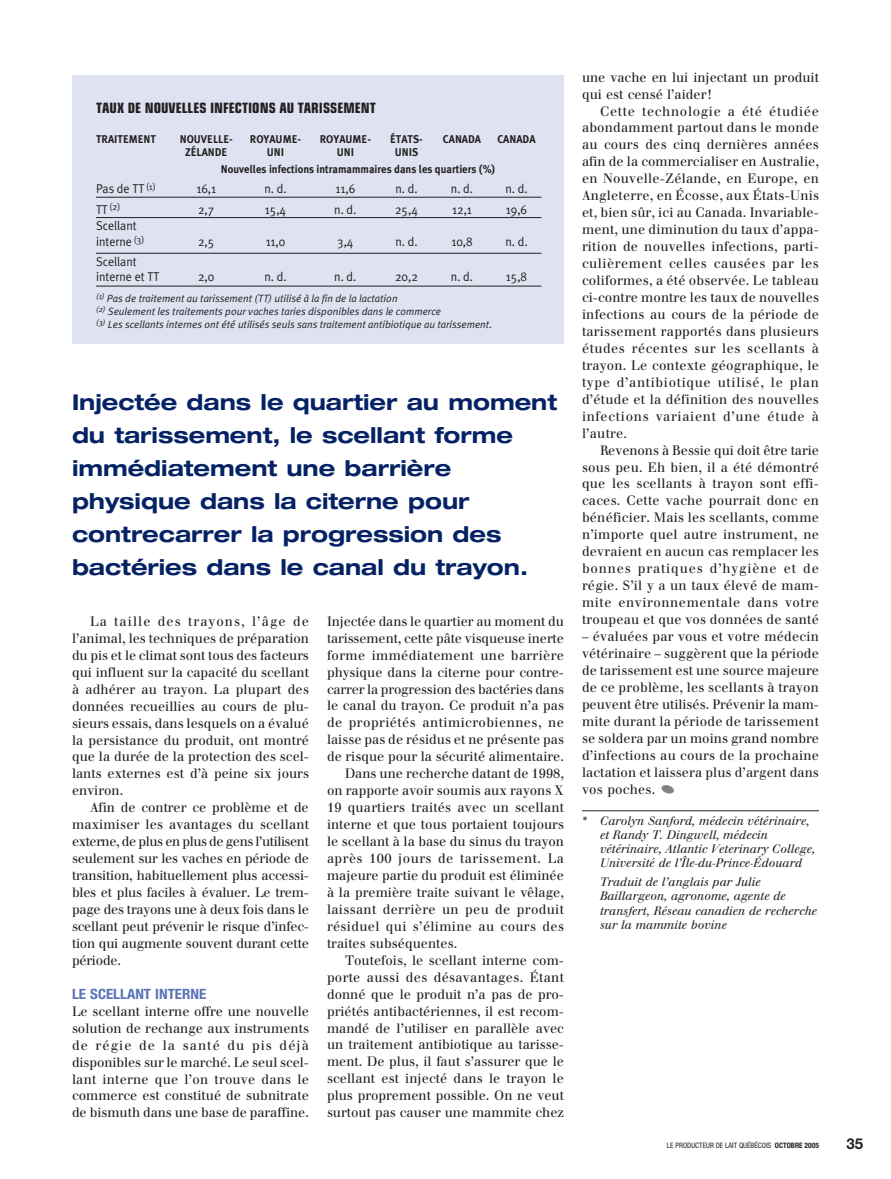
<style>
.page{position:relative;width:891px;height:1179px;background:#fff}
.page>*{position:absolute;margin:0;border:0;box-sizing:border-box;transform-origin:0 0}
.t1{font:700 expanded 21.9px/33px "Helvetica Neue";color:#052265}
.t2{font:700 15px "Helvetica Neue";color:#231f20}
.t3{font:700 condensed 14.25px "Eurostile";color:#231f20}
.t4{font:700 condensed 14.25px "Helvetica Neue";color:#5a73b8;scale:1.05 1}
.t5{font:13.35px/17px "Walbaum";color:#231f20;text-align:justify}
.t6{font:13.35px "Walbaum";letter-spacing:.025em;color:#231f20}
.t7{font:13.35px "Walbaum";letter-spacing:.035em;color:#231f20}
.t8{font:13.35px "Walbaum";letter-spacing:.02em;color:#231f20}
.t9{font:12.75px/15.9px "Meta Plus Normal";color:#231f20;scale:.95 1}
.t10{font:italic 12px/14.2px "Walbaum";color:#231f20}
.t11{font:700 11.25px/17px "Meta Plus";color:#231f20;scale:.95 1}
.t12{font:italic 10.5px/12.8px "Meta Plus Normal";color:#231f20}
.t13{font:9.6px "Meta Plus Normal";color:#231f20;scale:.95 1}
.t14{font:condensed 7.5px "Helvetica Neue";color:#231f20}
.s1{font-size:12.75px}
.s2{font-weight:700}
</style>
<div class="page">
<hr style="left:582px;top:810px;width:237px;height:1px;background:#231f20">
<svg style="left:661px;top:785px;width:13px;height:9px"></svg>
<div style="left:72px;top:75px;width:492px;height:269px;background:#dfe2f1"></div>
<hr style="left:96px;top:197px;width:445px;height:1px;background:#231f20">
<hr style="left:96px;top:217px;width:445px;height:1px;background:#231f20">
<hr style="left:96px;top:253px;width:445px;height:1px;background:#231f20">
<hr style="left:96px;top:286px;width:445px;height:1px;background:#231f20">
<p class="t3" style="left:96px;top:103px;width:281px">TAUX DE NOUVELLES INFECTIONS AU TARISSEMENT</p>
<p class="t11" style="left:96px;top:132px;width:65px">TRAITEMENT</p>
<p class="t11" style="left:180px;top:132px;width:57px">NOUVELLE-</p>
<p class="t11" style="left:250px;top:132px;width:55px">ROYAUME-</p>
<p class="t11" style="left:320px;top:132px;width:55px">ROYAUME-</p>
<p class="t11" style="left:390px;top:132px;width:36px">ÉTATS-</p>
<p class="t11" style="left:443px;top:132px;width:42px">CANADA</p>
<p class="t11" style="left:497px;top:132px;width:42px">CANADA</p>
<p class="t11" style="left:185px;top:144px;width:46px">ZÉLANDE</p>
<p class="t11" style="left:267px;top:144px;width:20px">UNI</p>
<p class="t11" style="left:337px;top:144px;width:20px">UNI</p>
<p class="t11" style="left:221px;top:144px;width:290px;text-indent:174px">UNIS<br>Nouvelles infections intramammaires dans les quartiers (%)</p>
<p class="t9" style="left:96px;top:182px;width:64px">Pas de TT <sup>(1)</sup></p>
<p class="t9" style="left:196px;top:182px;width:22px">16,1</p>
<p class="t9" style="left:264px;top:182px;width:25px">n. d.</p>
<p class="t9" style="left:336px;top:182px;width:22px">11,6</p>
<p class="t9" style="left:395px;top:182px;width:25px">n. d.</p>
<p class="t9" style="left:451px;top:182px;width:25px">n. d.</p>
<p class="t9" style="left:505px;top:182px;width:25px">n. d.</p>
<p class="t13" style="left:96px;top:203px;width:27px"><span class="s1">TT</span> (2)</p>
<p class="t9" style="left:198px;top:202px;width:19px">2,7</p>
<p class="t9" style="left:265px;top:202px;width:24px">15,4</p>
<p class="t9" style="left:334px;top:202px;width:25px">n. d.</p>
<p class="t9" style="left:395px;top:202px;width:25px">25,4</p>
<p class="t9" style="left:452px;top:202px;width:22px">12,1</p>
<p class="t9" style="left:506px;top:202px;width:24px">19,6</p>
<p class="t9" style="left:96px;top:219px;width:52px">Scellant interne <sup>(3)</sup></p>
<p class="t9" style="left:198px;top:235px;width:19px">2,5</p>
<p class="t9" style="left:266px;top:235px;width:22px">11,0</p>
<p class="t9" style="left:337px;top:235px;width:19px">3,4</p>
<p class="t9" style="left:395px;top:235px;width:25px">n. d.</p>
<p class="t9" style="left:451px;top:235px;width:24px">10,8</p>
<p class="t9" style="left:505px;top:235px;width:25px">n. d.</p>
<p class="t9" style="left:96px;top:255px;width:68px;line-height:15.3px">Scellant interne et TT</p>
<p class="t9" style="left:198px;top:270px;width:19px">2,0</p>
<p class="t9" style="left:264px;top:270px;width:25px">n. d.</p>
<p class="t9" style="left:334px;top:270px;width:25px">n. d.</p>
<p class="t9" style="left:395px;top:270px;width:25px">20,2</p>
<p class="t9" style="left:451px;top:270px;width:25px">n. d.</p>
<p class="t9" style="left:506px;top:270px;width:24px">15,8</p>
<p class="t12" style="left:96px;top:293px;width:398px"><sup>(1)</sup> Pas de traitement au tarissement (TT) utilisé à la fin de la lactation<br><sup>(2)</sup> Seulement les traitements pour vaches taries disponibles dans le commerce<br><sup>(3)</sup> Les scellants internes ont été utilisés seuls sans traitement antibiotique au tarissement.</p>
<h1 class="t1" style="left:72px;top:388px;width:487px">Injectée dans le quartier au moment du tarissement, le scellant forme immédiatement une barrière physique dans la citerne pour contrecarrer la progression des bactéries dans le canal du trayon.</h1>
<p class="t5" style="left:72px;top:614px;width:239px;text-indent:18px">La taille des trayons, l’âge de l’animal, les techniques de préparation du pis et le climat sont tous des facteurs qui influent sur la capacité du scellant à adhérer au trayon. La plupart des données recueillies au cours de plu&shy;sieurs essais, dans lesquels on a évalué la persistance du produit, ont montré que la durée de la protection des scel&shy;lants externes est d’à peine six jours environ.</p>
<p class="t5" style="left:72px;top:801px;width:239px;text-indent:18px">Afin de contrer ce problème et de maximiser les avantages du scellant externe, de plus en plus de gens l’utilisent seulement sur les vaches en période de transition, habituellement plus accessi&shy;bles et plus faciles à évaluer. Le trem&shy;page des trayons une à deux fois dans le scellant peut prévenir le risque d’infec&shy;tion qui augmente souvent durant cette période.</p>
<p class="t4" style="left:72px;top:989px;width:129px">LE SCELLANT INTERNE</p>
<p class="t5" style="left:72px;top:1004px;width:239px">Le scellant interne offre une nouvelle solution de rechange aux instruments de régie de la santé du pis déjà disponibles sur le marché. Le seul scel&shy;lant interne que l’on trouve dans le commerce est constitué de subnitrate de bismuth dans une base de paraffine.</p>
<p class="t5" style="left:327px;top:614px;width:238px">Injectée dans le quartier au moment du</p>
<p class="t5" style="left:327px;top:631px;width:238px">tarissement, cette pâte visqueuse inerte</p>
<p class="t6" style="left:327px;top:650px;width:238px">forme immédiatement une barrière</p>
<p class="t5" style="left:327px;top:665px;width:239px">physique dans la citerne pour contre-</p>
<p class="t5" style="left:327px;top:682px;width:238px">carrer la progression des bactéries dans</p>
<p class="t5" style="left:327px;top:699px;width:239px">le canal du trayon. Ce produit n’a pas</p>
<p class="t7" style="left:327px;top:718px;width:238px">de propriétés antimicrobiennes, ne</p>
<p class="t5" style="left:327px;top:733px;width:239px">laisse pas de résidus et ne présente pas</p>
<p class="t5" style="left:327px;top:750px;width:239px">de risque pour la sécurité alimentaire.</p>
<p class="t5" style="left:345px;top:766px;width:221px">Dans une recherche datant de 1998,</p>
<p class="t5" style="left:327px;top:783px;width:239px">on rapporte avoir soumis aux rayons X</p>
<p class="t5" style="left:327px;top:800px;width:238px">19 quartiers traités avec un scellant</p>
<p class="t5" style="left:327px;top:817px;width:239px">interne et que tous portaient toujours</p>
<p class="t5" style="left:327px;top:834px;width:239px">le scellant à la base du sinus du trayon</p>
<p class="t7" style="left:327px;top:853px;width:238px">après 100 jours de tarissement. La</p>
<p class="t5" style="left:327px;top:868px;width:239px">majeure partie du produit est éliminée</p>
<p class="t5" style="left:327px;top:885px;width:239px">à la première traite suivant le vêlage,</p>
<p class="t6" style="left:327px;top:904px;width:239px">laissant derrière un peu de produit</p>
<p class="t6" style="left:327px;top:921px;width:239px">résiduel qui s’élimine au cours des</p>
<p class="t5" style="left:327px;top:936px;width:132px">traites subséquentes.</p>
<p class="t5" style="left:345px;top:953px;width:221px">Toutefois, le scellant interne com-</p>
<p class="t8" style="left:327px;top:972px;width:239px">porte aussi des désavantages. Étant</p>
<p class="t5" style="left:327px;top:987px;width:239px">donné que le produit n’a pas de pro-</p>
<p class="t5" style="left:327px;top:1004px;width:239px">priétés antibactériennes, il est recom-</p>
<p class="t5" style="left:327px;top:1021px;width:239px">mandé de l’utiliser en parallèle avec</p>
<p class="t5" style="left:327px;top:1038px;width:239px">un traitement antibiotique au tarisse-</p>
<p class="t5" style="left:327px;top:1055px;width:239px">ment. De plus, il faut s’assurer que le</p>
<p class="t5" style="left:327px;top:1072px;width:238px">scellant est injecté dans le trayon le</p>
<p class="t5" style="left:327px;top:1089px;width:239px">plus proprement possible. On ne veut</p>
<p class="t5" style="left:327px;top:1105px;width:239px">surtout pas causer une mammite chez</p>
<p class="t5" style="left:582px;top:70px;width:239px">une vache en lui injectant un produit qui est censé l’aider!</p>
<p class="t5" style="left:582px;top:104px;width:239px;text-indent:18px">Cette technologie a été étudiée abondamment partout dans le monde au cours des cinq dernières années afin de la commercialiser en Australie, en Nouvelle-Zélande, en Europe, en Angleterre, en Écosse, aux États-Unis et, bien sûr, ici au Canada. Invariable&shy;ment, une diminution du taux d’appa&shy;rition de nouvelles infections, parti&shy;culièrement celles causées par les coliformes, a été observée. Le tableau ci-contre montre les taux de nouvelles infections au cours de la période de tarissement rapportés dans plusieurs études récentes sur les scellants à trayon. Le contexte géographique, le type d’antibiotique utilisé, le plan d’étude et la définition des nouvelles infections variaient d’une étude à l’autre.</p>
<p class="t5" style="left:582px;top:443px;width:239px;text-indent:18px">Revenons à Bessie qui doit être tarie sous peu. Eh bien, il a été démontré que les scellants à trayon sont effi&shy;caces. Cette vache pourrait donc en bénéficier. Mais les scellants, comme n’importe quel autre instrument, ne devraient en aucun cas remplacer les bonnes pratiques d’hygiène et de régie. S’il y a un taux élevé de mam&shy;mite environnementale dans votre troupeau et que vos données de santé</p>
<p class="t5" style="left:582px;top:629px;width:239px">– évaluées par vous et votre médecin vétérinaire – suggèrent que la période de tarissement est une source majeure de ce problème, les scellants à trayon peuvent être utilisés. Prévenir la mam&shy;mite durant la période de tarissement se soldera par un moins grand nombre d’infections au cours de la prochaine lactation et laissera plus d’argent dans vos poches.</p>
<p class="t10" style="left:600px;top:815px;width:217px;text-indent:-18px">* Carolyn Sanford, médecin vétérinaire, et Randy T. Dingwell, médecin vétérinaire, Atlantic Veterinary College, Université de l’Île-du-Prince-Édouard</p>
<p class="t10" style="left:600px;top:876px;width:219px">Traduit de l’anglais par Julie<br>Baillargeon, agronome, agente de transfert, Réseau canadien de recherche sur la mammite bovine</p>
<p class="t14" style="left:667px;top:1143px;width:154px">LE PRODUCTEUR DE LAIT QUÉBÉCOIS <span class="s2">OCTOBRE 2005</span></p>
<p class="t2" style="left:847px;top:1138px;width:18px">35</p>
</div>
